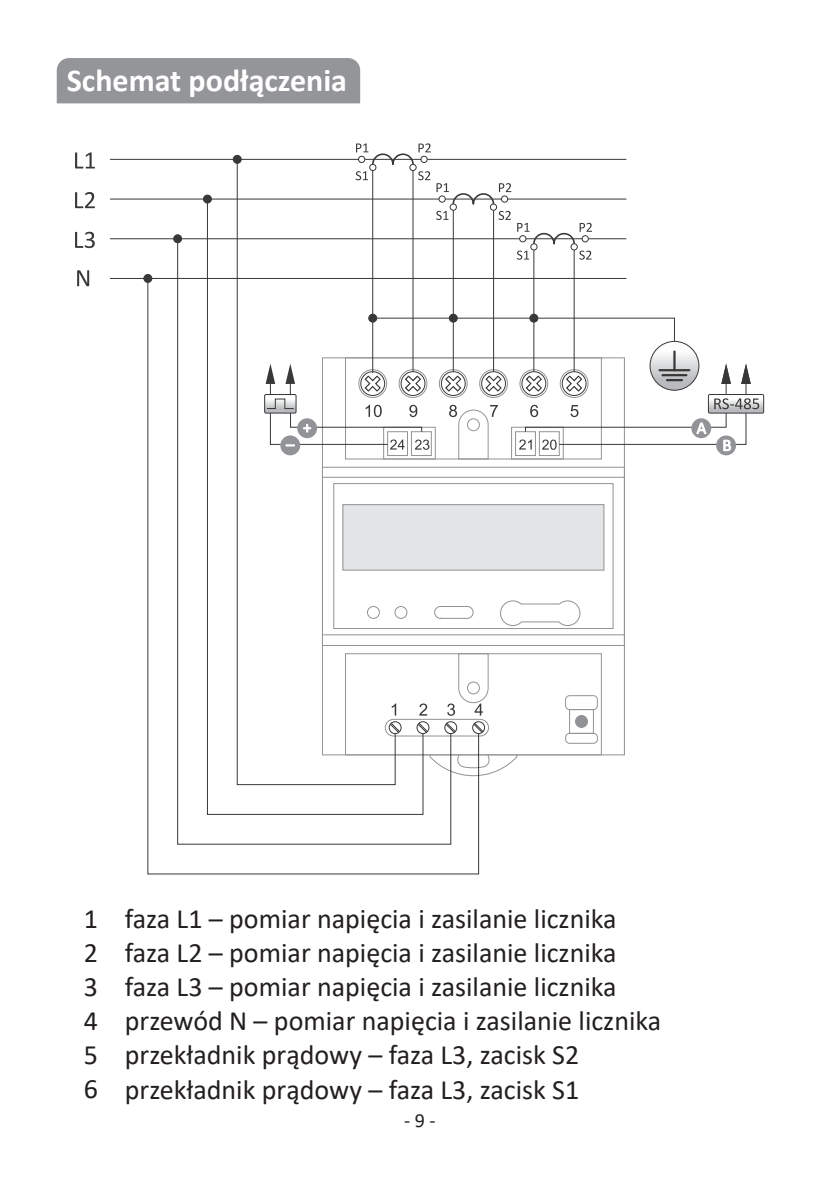
<style>
.page{position:relative;width:840px;height:1191px;background:#fff}
.page>*{position:absolute;margin:0;border:0;box-sizing:border-box;transform-origin:0 0}
.t1{font:700 32px "Calibri";color:#fff}
.t2{font:28px/34px "Calibri";color:#231f20}
.t3{font:20px "Calibri";color:#231f20}
</style>
<div class="page">
<div style="left:569px;top:709px;width:24px;height:24px;border:1px solid #919396"></div>
<hr style="left:322px;top:476px;width:302px;height:2px;background:#919396">
<hr style="left:322px;top:634px;width:302px;height:1px;background:#919396">
<div style="left:345px;top:653px;width:256px;height:102px;border:1px solid #919396"></div>
<div style="left:511px;top:427px;width:52px;height:32px;border:1px solid #919396"></div>
<div style="left:479px;top:369px;width:28px;height:28px;border:1px solid #919396;border-radius:50%"></div>
<svg style="left:480px;top:371px;width:26px;height:25px"></svg>
<div style="left:385px;top:719px;width:103px;height:17px;border:1px solid #919396;border-radius:8px"></div>
<div style="left:472px;top:721px;width:12px;height:13px;border:1px solid #383839;border-radius:50%"></div>
<svg style="left:479px;top:722px;width:4px;height:11px"></svg>
<svg style="left:479px;top:405px;width:18px;height:54px"></svg>
<svg style="left:479px;top:653px;width:9px;height:63px"></svg>
<svg style="left:479px;top:754px;width:38px;height:22px"></svg>
<div style="left:565px;top:695px;width:32px;height:14px;border:1px solid #919396;border-radius:4px"></div>
<div style="left:565px;top:733px;width:32px;height:10px;border:1px solid #919396;border-radius:4px"></div>
<div style="left:575px;top:715px;width:12px;height:12px;background:#919396;border-radius:50%"></div>
<div style="left:575px;top:715px;width:12px;height:12px;border:1px solid #919396;border-radius:50%"></div>
<div style="left:333px;top:483px;width:280px;height:145px;border:1px solid #919396"></div>
<svg style="left:500px;top:600px;width:80px;height:26px"></svg>
<div style="left:343px;top:504px;width:260px;height:66px;background:#e4e5e7"></div>
<div style="left:342px;top:504px;width:261px;height:66px;border:1px solid #919396"></div>
<svg style="left:147px;top:279px;width:332px;height:595px"></svg>
<svg style="left:177px;top:239px;width:274px;height:606px"></svg>
<svg style="left:206px;top:200px;width:217px;height:615px"></svg>
<svg style="left:236px;top:160px;width:160px;height:625px"></svg>
<div style="left:173px;top:235px;width:8px;height:8px;background:#383839;border-radius:50%"></div>
<div style="left:173px;top:235px;width:9px;height:8px;border:1px solid #383839;border-radius:50%"></div>
<div style="left:144px;top:274px;width:8px;height:8px;background:#383839;border-radius:50%"></div>
<div style="left:144px;top:274px;width:8px;height:8px;border:1px solid #383839;border-radius:50%"></div>
<div style="left:203px;top:195px;width:8px;height:8px;background:#383839;border-radius:50%"></div>
<div style="left:203px;top:195px;width:8px;height:8px;border:1px solid #383839;border-radius:50%"></div>
<div style="left:233px;top:155px;width:8px;height:8px;background:#383839;border-radius:50%"></div>
<div style="left:233px;top:155px;width:8px;height:8px;border:1px solid #383839;border-radius:50%"></div>
<hr style="left:110px;top:278px;width:516px;height:1px;background:#383839">
<hr style="left:110px;top:238px;width:516px;height:1px;background:#383839">
<hr style="left:110px;top:198px;width:516px;height:2px;background:#383839">
<hr style="left:110px;top:159px;width:516px;height:1px;background:#383839">
<svg style="left:372px;top:317px;width:303px;height:26px"></svg>
<div style="left:368px;top:314px;width:8px;height:8px;background:#383839;border-radius:50%"></div>
<div style="left:368px;top:314px;width:8px;height:8px;border:1px solid #383839;border-radius:50%"></div>
<div style="left:449px;top:314px;width:8px;height:8px;background:#383839;border-radius:50%"></div>
<div style="left:449px;top:314px;width:8px;height:8px;border:1px solid #383839;border-radius:50%"></div>
<svg style="left:649px;top:341px;width:49px;height:49px"></svg>
<hr style="left:412px;top:167px;width:1px;height:205px;background:#383839">
<div style="left:529px;top:314px;width:8px;height:8px;background:#383839;border-radius:50%"></div>
<div style="left:529px;top:314px;width:8px;height:8px;border:1px solid #383839;border-radius:50%"></div>
<hr style="left:452px;top:207px;width:1px;height:165px;background:#383839">
<hr style="left:492px;top:207px;width:2px;height:165px;background:#383839">
<hr style="left:533px;top:247px;width:1px;height:125px;background:#383839">
<hr style="left:573px;top:247px;width:1px;height:125px;background:#383839">
<svg style="left:515px;top:351px;width:248px;height:105px"></svg>
<svg style="left:355px;top:143px;width:75px;height:37px"></svg>
<div style="left:358px;top:156px;width:7px;height:7px;border:1px solid #383839;border-radius:50%"></div>
<div style="left:420px;top:156px;width:7px;height:6px;background:#fff;border-radius:50%"></div>
<div style="left:420px;top:156px;width:7px;height:7px;border:1px solid #383839;border-radius:50%"></div>
<svg style="left:436px;top:183px;width:155px;height:77px"></svg>
<div style="left:519px;top:235px;width:7px;height:7px;border:1px solid #383839;border-radius:50%"></div>
<div style="left:581px;top:236px;width:7px;height:6px;background:#fff;border-radius:50%"></div>
<div style="left:581px;top:235px;width:7px;height:7px;border:1px solid #383839;border-radius:50%"></div>
<svg style="left:75px;top:152px;width:20px;height:16px"></svg>
<svg style="left:75px;top:192px;width:20px;height:16px"></svg>
<svg style="left:75px;top:232px;width:20px;height:16px"></svg>
<svg style="left:77px;top:270px;width:12px;height:16px"></svg>
<svg style="left:264px;top:364px;width:167px;height:92px"></svg>
<div style="left:57px;top:58px;width:303px;height:45px;background:#939598"></div>
<p class="t1" style="left:67px;top:58px;width:281px">Schemat podłączenia</p>
<p class="t2" style="left:84px;top:901px;width:578px">1 faza L1 – pomiar napięcia i zasilanie licznika<br>2 faza L2 – pomiar napięcia i zasilanie licznika<br>3 faza L3 – pomiar napięcia i zasilanie licznika<br>4 przewód N – pomiar napięcia i zasilanie licznika 5 przekładnik prądowy – faza L3, zacisk S2<br>6 przekładnik prądowy – faza L3, zacisk S1</p>
<p class="t3" style="left:404px;top:1106px;width:33px">- 9 -</p>
</div>
